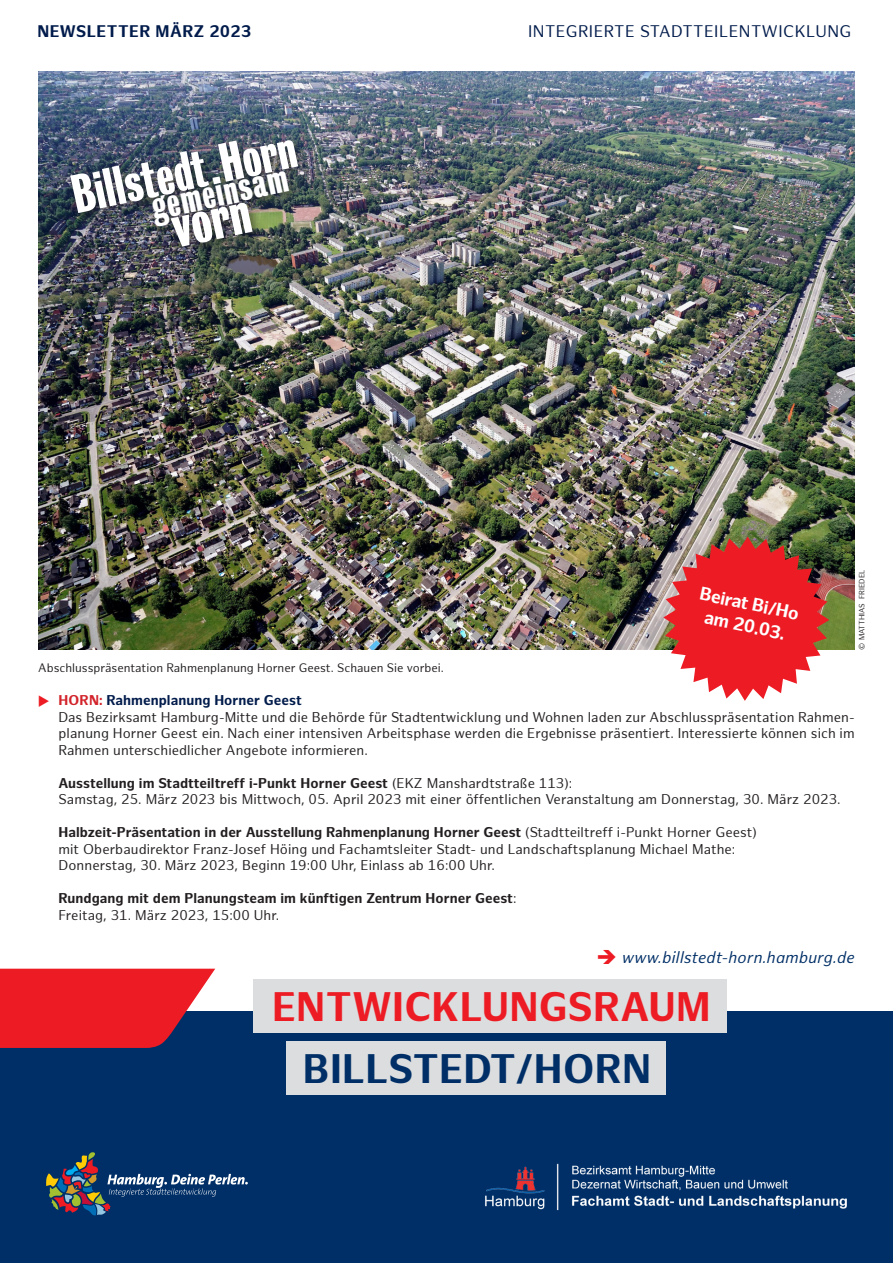
<style>
.page{position:relative;width:893px;height:1263px;background:#fff}
.page>*{position:absolute;margin:0;border:0;box-sizing:border-box;transform-origin:0 0}
.t1{font:54.75px "Bureau Grotesque One Seven";color:#fff}
.t2{font:49.65px "Bureau Grotesque One Seven";color:#fff}
.t3{font:700 40.05px "Hamburg Sans";letter-spacing:.01em;color:#ed1c24}
.t4{font:700 40.05px "Hamburg Sans";letter-spacing:.01em;color:#002f67}
.t5{font:37.2px "Bureau Grotesque One Seven";color:#fff}
.t6{font:700 18px "Hamburg Sans";color:#fff}
.t7{font:italic 16.5px "Hamburg Sans";letter-spacing:.02em;color:#002f67}
.t8{font:16.35px "Hamburg Sans";letter-spacing:.03em;color:#001b4b}
.t9{font:700 16.35px "Hamburg Sans";letter-spacing:.03em;color:#001b4b}
.Text{font:13.8px/16.5px "Hamburg Sans";letter-spacing:.005em;color:#231f20;text-align:justify}
.Text-2{font:700 13.8px "Hamburg Sans";letter-spacing:.005em;color:#231f20}
.Text-3{font:700 13.8px "Hamburg Sans";letter-spacing:.005em;color:#001b4b}
.t10{font:12px "Hamburg Sans";color:#231f20}
.t11{font:7.5px "Hamburg Sans";color:#231f20}
.s1{color:#d2232a}
.s2{font-weight:400}
.s3{color:#ed1c24}
</style>
<div class="page">
<img style="left:38px;top:71px;width:817px;height:579px">
<div style="left:0;top:1011px;width:893px;height:252px;background:#002f67"></div>
<svg style="left:0;top:969px;width:215px;height:79px"></svg>
<svg style="left:46px;top:1152px;width:202px;height:63px"></svg>
<div style="left:253px;top:979px;width:474px;height:54px;background:#dcddde"></div>
<div style="left:286px;top:1041px;width:379px;height:54px;background:#dcddde"></div>
<img style="left:485px;top:1163px;width:362px;height:48px">
<div style="left:65px;top:134px;width:245px;height:124px;background:#231f20;opacity:.61"></div>
<svg style="left:213px;top:176px;width:8px;height:8px"></svg>
<svg style="left:663px;top:536px;width:166px;height:165px"></svg>
<p class="t9" style="left:37px;top:22px;width:215px">NEWSLETTER MÄRZ 2023</p>
<p class="t8" style="left:528px;top:22px;width:325px">INTEGRIERTE STADTTEILENTWICKLUNG</p>
<p class="t2" style="left:67px;top:168px;width:230px;rotate:-12deg">Billstedt Horn</p>
<p class="t5" style="left:147px;top:186px;width:140px;rotate:-12deg">gemeinsam</p>
<p class="t1" style="left:166px;top:198px;width:81px;rotate:-12deg">vorn</p>
<p class="t10" style="left:38px;top:661px;width:407px">Abschlusspräsentation Rahmenplanung Horner Geest. Schauen Sie vorbei.</p>
<p class="t6" style="left:702px;top:583px;width:102px;rotate:12deg">Beirat Bi/Ho</p>
<p class="t6" style="left:707px;top:606px;width:83px;rotate:12deg">am 20.03.</p>
<p class="t11" style="left:857px;top:649px;width:81px;rotate:-90deg">© MATTHIAS FRIEDEL</p>
<p class="Text-3" style="left:59px;top:692px;width:245px"><span class="s1">HORN:</span> Rahmenplanung Horner Geest</p>
<p class="Text" style="left:58px;top:709px;width:798px">Das Bezirksamt Hamburg-Mitte und die Behörde für Stadtentwicklung und Wohnen laden zur Abschlusspräsentation Rahmen&shy;planung Horner Geest ein. Nach einer intensiven Arbeitsphase werden die Ergebnisse präsentiert. Interessierte können sich im Rahmen unterschiedlicher Angebote informieren.</p>
<p class="Text-2" style="left:58px;top:775px;width:515px">Ausstellung im Stadtteiltreff i-Punkt Horner Geest <span class="s2">(EKZ Manshardtstraße 113):</span></p>
<p class="Text" style="left:58px;top:792px;width:784px">Samstag, 25. März 2023 bis Mittwoch, 05. April 2023 mit einer öffentlichen Veranstaltung am Donnerstag, 30. März 2023.</p>
<p class="Text-2" style="left:58px;top:824px;width:700px">Halbzeit-Präsentation in der Ausstellung Rahmenplanung Horner Geest <span class="s2">(Stadtteiltreff i-Punkt Horner Geest)</span></p>
<p class="Text" style="left:58px;top:841px;width:678px">mit Oberbaudirektor Franz-Josef Höing und Fachamtsleiter Stadt- und Landschaftsplanung Michael Mathe:</p>
<p class="Text" style="left:58px;top:858px;width:438px">Donnerstag, 30. März 2023, Beginn 19:00 Uhr, Einlass ab 16:00 Uhr.</p>
<p class="Text-2" style="left:58px;top:890px;width:460px">Rundgang mit dem Planungsteam im künftigen Zentrum Horner Geest<span class="s2">:</span></p>
<p class="Text" style="left:58px;top:907px;width:222px">Freitag, 31. März 2023, 15:00 Uhr.</p>
<p class="t7" style="left:597px;top:947px;width:260px"><span class="s3">➔</span> www.billstedt-horn.hamburg.de</p>
<p class="t3" style="left:272px;top:983px;width:440px">ENTWICKLUNGSRAUM</p>
<p class="t4" style="left:303px;top:1045px;width:350px">BILLSTEDT/HORN</p>
</div>
